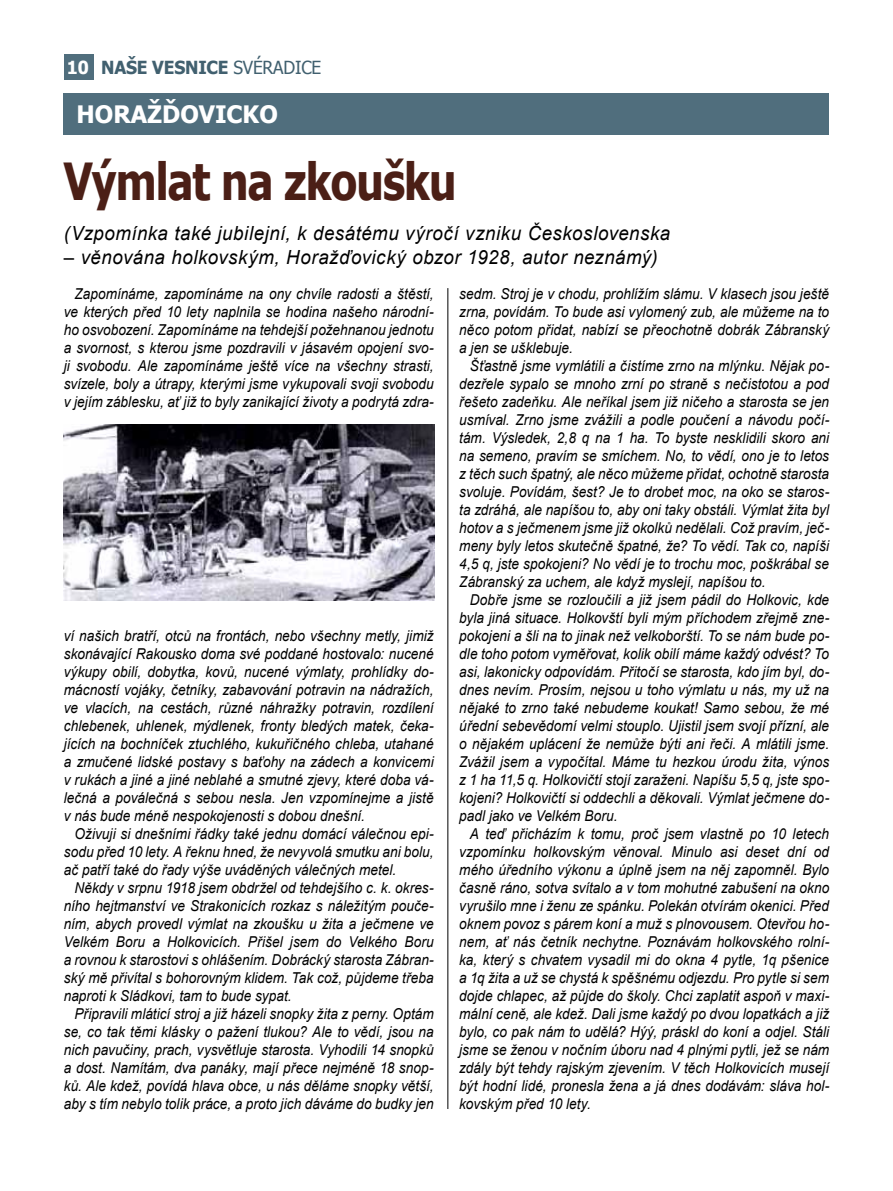
<style>
.page{position:relative;width:893px;height:1191px;background:#fff}
.page>*{position:absolute;margin:0;border:0;box-sizing:border-box;transform-origin:0 0}
.t1{font:700 51px "Tahoma";color:#4b1f16;scale:.84 1}
.t2{font:700 24px "Tahoma";color:#fff}
.t3{font:italic 19.5px "Arial";letter-spacing:.025em;color:#000;scale:.96 1}
.t4{font:700 18px "Tahoma";letter-spacing:-.01em;color:#41606f;scale:.96 1}
.t5{font:italic 15px/18px "Arial";color:#000;text-align:justify;scale:.91 1}
.s1{color:#fff}
.s2{font-weight:400}
</style>
<div class="page">
<div style="left:64px;top:54px;width:30px;height:26px;background:#506e7d"></div>
<div style="left:64px;top:94px;width:765px;height:41px;background:#506e7d"></div>
<hr style="left:448px;top:288px;width:1px;height:821px;background:#000">
<img style="left:64px;top:424px;width:370px;height:176px">
<p class="t4" style="left:67px;top:54px;width:267px"><span class="s1">10</span> Naše vesnice <span class="s2">SVÉRADICE</span></p>
<h2 class="t2" style="left:77px;top:98px;width:155px">HORAŽĎOVICKO</h2>
<h1 class="t1" style="left:64px;top:146px;width:469px">Výmlat na zkoušku</h1>
<h3 class="t3" style="left:64px;top:220px;width:633px">(Vzpomínka také jubilejní, k desátému výročí vzniku Československa</h3>
<h3 class="t3" style="left:64px;top:244px;width:620px">– věnována holkovským, Horažďovický obzor 1928, autor neznámý)</h3>
<p class="t5" style="left:64px;top:285px;width:408px;text-indent:11px">Zapomínáme, zapomínáme na ony chvíle radosti a štěstí, ve kterých před 10 lety naplnila se hodina našeho národní&shy;ho osvobození. Zapomínáme na tehdejší požehnanou jednotu a svornost, s kterou jsme pozdravili v jásavém opojení svo&shy;ji svobodu. Ale zapomínáme ještě více na všechny strasti, svízele, boly a útrapy, kterými jsme vykupovali svoji svobodu v jejím záblesku, ať již to byly zanikající životy a podrytá zdra-</p>
<p class="t5" style="left:64px;top:627px;width:408px">ví našich bratří, otců na frontách, nebo všechny metly, jimiž skonávající Rakousko doma své poddané hostovalo: nucené výkupy obilí, dobytka, kovů, nucené výmlaty, prohlídky do&shy;mácností vojáky, četníky, zabavování potravin na nádražích, ve vlacích, na cestách, různé náhražky potravin, rozdílení chlebenek, uhlenek, mýdlenek, fronty bledých matek, čeka&shy;jících na bochníček ztuchlého, kukuřičného chleba, utahané a zmučené lidské postavy s baťohy na zádech a konvicemi v rukách a jiné a jiné neblahé a smutné zjevy, které doba vá&shy;lečná a poválečná s sebou nesla. Jen vzpomínejme a jistě v nás bude méně nespokojenosti s dobou dnešní.</p>
<p class="t5" style="left:64px;top:825px;width:408px;text-indent:11px">Oživuji si dnešními řádky také jednu domácí válečnou epi&shy;sodu před 10 lety. A řeknu hned, že nevyvolá smutku ani bolu, ač patří také do řady výše uváděných válečných metel.</p>
<p class="t5" style="left:64px;top:879px;width:408px;text-indent:11px">Někdy v srpnu 1918 jsem obdržel od tehdejšího c. k. okres&shy;ního hejtmanství ve Strakonicích rozkaz s náležitým pouče&shy;ním, abych provedl výmlat na zkoušku u žita a ječmene ve Velkém Boru a Holkovicích. Přišel jsem do Velkého Boru a rovnou k starostovi s ohlášením. Dobrácký starosta Zábran&shy;ský mě přivítal s bohorovným klidem. Tak což, půjdeme třeba naproti k Sládkovi, tam to bude sypat.</p>
<p class="t5" style="left:64px;top:1005px;width:408px;text-indent:11px">Připravili mláticí stroj a již házeli snopky žita z perny. Optám se, co tak těmi klásky o pažení tlukou? Ale to vědí, jsou na nich pavučiny, prach, vysvětluje starosta. Vyhodili 14 snopků a dost. Namítám, dva panáky, mají přece nejméně 18 snop&shy;ků. Ale kdež, povídá hlava obce, u nás děláme snopky větší, aby s tím nebylo tolik práce, a proto jich dáváme do budky jen</p>
<p class="t5" style="left:459px;top:285px;width:408px">sedm. Stroj je v chodu, prohlížím slámu. V klasech jsou ještě zrna, povídám. To bude asi vylomený zub, ale můžeme na to něco potom přidat, nabízí se přeochotně dobrák Zábranský a jen se ušklebuje.</p>
<p class="t5" style="left:459px;top:357px;width:408px;text-indent:11px">Šťastně jsme vymlátili a čistíme zrno na mlýnku. Nějak po&shy;dezřele sypalo se mnoho zrní po straně s nečistotou a pod řešeto zadeňku. Ale neříkal jsem již ničeho a starosta se jen usmíval. Zrno jsme zvážili a podle poučení a návodu počí&shy;tám. Výsledek, 2,8 q na 1 ha. To byste nesklidili skoro ani na semeno, pravím se smíchem. No, to vědí, ono je to letos z těch such špatný, ale něco můžeme přidat, ochotně starosta svoluje. Povídám, šest? Je to drobet moc, na oko se staros&shy;ta zdráhá, ale napíšou to, aby oni taky obstáli. Výmlat žita byl hotov a s ječmenem jsme již okolků nedělali. Což pravím, ječ&shy;meny byly letos skutečně špatné, že? To vědí. Tak co, napíši 4,5 q, jste spokojeni? No vědí je to trochu moc, poškrábal se Zábranský za uchem, ale když myslejí, napíšou to.</p>
<p class="t5" style="left:459px;top:591px;width:408px;text-indent:11px">Dobře jsme se rozloučili a již jsem pádil do Holkovic, kde byla jiná situace. Holkovští byli mým příchodem zřejmě zne&shy;pokojeni a šli na to jinak než velkoborští. To se nám bude po&shy;dle toho potom vyměřovat, kolik obilí máme každý odvést? To asi, lakonicky odpovídám. Přitočí se starosta, kdo jím byl, do&shy;dnes nevím. Prosím, nejsou u toho výmlatu u nás, my už na nějaké to zrno také nebudeme koukat! Samo sebou, že mé úřední sebevědomí velmi stouplo. Ujistil jsem svojí přízní, ale o nějakém uplácení že nemůže býti ani řeči. A mlátili jsme.<br>Zvážil jsem a vypočítal. Máme tu hezkou úrodu žita, výnos z 1 ha 11,5 q. Holkovičtí stojí zaraženi. Napíšu 5,5 q, jste spo&shy;kojeni? Holkovičtí si oddechli a děkovali. Výmlat ječmene do&shy;padl jako ve Velkém Boru.</p>
<p class="t5" style="left:459px;top:825px;width:408px;text-indent:11px">A teď přicházím k tomu, proč jsem vlastně po 10 letech vzpomínku holkovským věnoval. Minulo asi deset dní od mého úředního výkonu a úplně jsem na něj zapomněl. Bylo časně ráno, sotva svítalo a v tom mohutné zabušení na okno vyrušilo mne i ženu ze spánku. Polekán otvírám okenici. Před oknem povoz s párem koní a muž s plnovousem. Otevřou ho&shy;nem, ať nás četník nechytne. Poznávám holkovského rolní&shy;ka, který s chvatem vysadil mi do okna 4 pytle, 1q pšenice a 1q žita a už se chystá k spěšnému odjezdu. Pro pytle si sem dojde chlapec, až půjde do školy. Chci zaplatit aspoň v maxi&shy;mální ceně, ale kdež. Dali jsme každý po dvou lopatkách a již bylo, co pak nám to udělá? Hýý, práskl do koní a odjel. Stáli jsme se ženou v nočním úboru nad 4 plnými pytli, jež se nám zdály být tehdy rajským zjevením. V těch Holkovicích musejí být hodní lidé, pronesla žena a já dnes dodávám: sláva hol&shy;kovským před 10 lety.</p>
</div>
